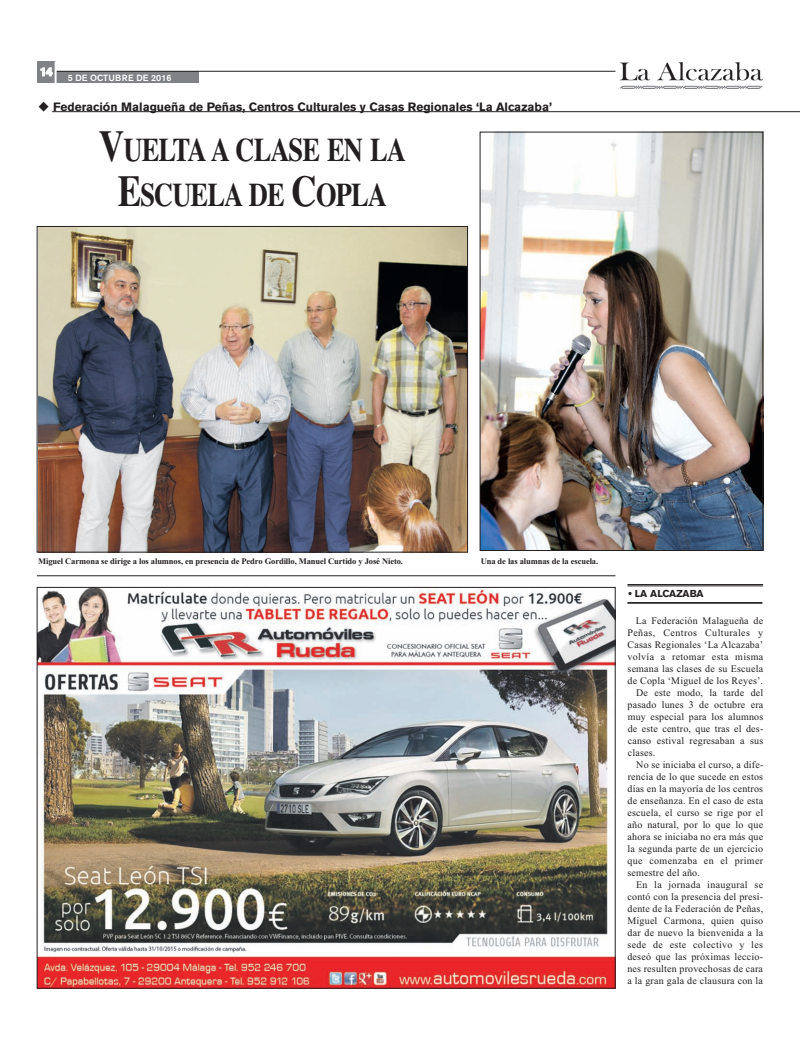
<style>
.page{position:relative;width:800px;height:1049px;background:#fff}
.page>*{position:absolute;margin:0;border:0;box-sizing:border-box;transform-origin:0 0}
.t1{font:700 33px/45px "Times";letter-spacing:-.035em;color:#231f20;text-align:center;scale:.8 1}
.t2{font:700 12px "Akzidenz Grotesk BE";color:#231f20}
.t3{font:700 12px "Akzidenz Grotesk BE";color:#fff}
.t4{font:10px "Times New Roman";letter-spacing:.02em;color:#231f20}
.t5{font:10px "Times New Roman";letter-spacing:.04em;color:#231f20}
.t6{font:700 10px "Akzidenz Grotesk BE";color:#231f20}
.t7{font:500 9px "Akzidenz Grotesk BE";letter-spacing:.02em;color:#fff}
.t8{font:700 8.5px "Times New Roman";letter-spacing:-.01em;color:#231f20}
.s1{font-size:44px}
</style>
<div class="page">
<div style="left:619px;top:59px;width:144px;height:31px;background:linear-gradient(to right,#fff,#fff)"></div>
<img style="left:619px;top:62px;width:143px;height:26px">
<div style="left:41px;top:72px;width:158px;height:11px;background:#808285"></div>
<hr style="left:56px;top:71px;width:559px;height:1px;background:#231f20">
<div style="left:37px;top:61px;width:18px;height:22px;background:#808285"></div>
<svg style="left:40px;top:67px;width:13px;height:9px"></svg>
<hr style="left:55px;top:61px;width:2px;height:22px;background:#fff">
<hr style="left:52px;top:111px;width:747px;height:1px;background:#231f20">
<hr style="left:627px;top:584px;width:136px;height:1px;background:#231f20">
<hr style="left:627px;top:586px;width:136px;height:1px;background:#231f20">
<hr style="left:627px;top:602px;width:135px;height:1px;background:#231f20">
<hr style="left:627px;top:603px;width:135px;height:1px;background:#231f20">
<img style="left:39px;top:228px;width:426px;height:322px">
<div style="left:37px;top:226px;width:430px;height:326px;border:1px solid #231f20"></div>
<img style="left:39px;top:589px;width:574px;height:397px">
<hr style="left:37px;top:576px;width:578px;height:1px;background:#231f20">
<img style="left:481px;top:134px;width:280px;height:415px">
<div style="left:479px;top:132px;width:284px;height:419px;border:1px solid #231f20"></div>
<p class="t3" style="left:40px;top:67px;width:14px">14</p>
<p class="t2" style="left:38px;top:102px;width:515px">◆ Federación Malagueña de Peñas, Centros Culturales y Casas Regionales ‘La Alcazaba’</p>
<p class="t7" style="left:68px;top:74px;width:105px">5 DE OCTUBRE DE 2016</p>
<p class="t1" style="left:99px;top:127px;width:385px"><span class="s1">V</span>UELTA A CLASE EN LA<br><span class="s1">E</span>SCUELA DE <span class="s1">C</span>OPLA</p>
<p class="t8" style="left:38px;top:556px;width:366px">Miguel Carmona se dirige a los alumnos, en presencia de Pedro Gordillo, Manuel Curtido y José Nieto.</p>
<p class="t8" style="left:480px;top:556px;width:119px">Una de las alumnas de la escuela.</p>
<p class="t6" style="left:628px;top:589px;width:77px">• LA ALCAZABA</p>
<p class="t4" style="left:635px;top:615px;width:129px">La Federación Malagueña de</p>
<p class="t5" style="left:627px;top:627px;width:137px">Peñas, Centros Culturales y</p>
<p class="t4" style="left:627px;top:639px;width:137px">Casas Regionales ‘La Alcazaba’</p>
<p class="t4" style="left:627px;top:651px;width:137px">volvía a retomar esta misma</p>
<p class="t4" style="left:627px;top:663px;width:137px">semana las clases de su Escuela</p>
<p class="t4" style="left:627px;top:675px;width:137px">de Copla ‘Miguel de los Reyes’.</p>
<p class="t4" style="left:636px;top:687px;width:129px">De este modo, la tarde del</p>
<p class="t4" style="left:627px;top:699px;width:137px">pasado lunes 3 de octubre era</p>
<p class="t4" style="left:627px;top:711px;width:137px">muy especial para los alumnos</p>
<p class="t4" style="left:627px;top:723px;width:137px">de este centro, que tras el des-</p>
<p class="t4" style="left:627px;top:735px;width:137px">canso estival regresaban a sus</p>
<p class="t4" style="left:627px;top:747px;width:29px">clases.</p>
<p class="t4" style="left:636px;top:759px;width:129px">No se iniciaba el curso, a dife-</p>
<p class="t4" style="left:627px;top:771px;width:137px">rencia de lo que sucede en estos</p>
<p class="t4" style="left:627px;top:783px;width:137px">días en la mayoría de los centros</p>
<p class="t4" style="left:627px;top:795px;width:137px">de enseñanza. En el caso de esta</p>
<p class="t4" style="left:627px;top:807px;width:137px">escuela, el curso se rige por el</p>
<p class="t4" style="left:627px;top:819px;width:137px">año natural, por lo que lo que</p>
<p class="t4" style="left:627px;top:831px;width:137px">ahora se iniciaba no era más que</p>
<p class="t4" style="left:627px;top:843px;width:137px">la segunda parte de un ejercicio</p>
<p class="t4" style="left:627px;top:855px;width:137px">que comenzaba en el primer</p>
<p class="t4" style="left:627px;top:867px;width:74px">semestre del año.</p>
<p class="t4" style="left:636px;top:879px;width:129px">En la jornada inaugural se</p>
<p class="t4" style="left:627px;top:891px;width:137px">contó con la presencia del presi-</p>
<p class="t4" style="left:627px;top:903px;width:137px">dente de la Federación de Peñas,</p>
<p class="t4" style="left:627px;top:915px;width:137px">Miguel Carmona, quien quiso</p>
<p class="t4" style="left:627px;top:927px;width:137px">dar de nuevo la bienvenida a la</p>
<p class="t4" style="left:627px;top:939px;width:137px">sede de este colectivo y les</p>
<p class="t4" style="left:627px;top:951px;width:137px">deseó que las próximas leccio-</p>
<p class="t4" style="left:627px;top:963px;width:137px">nes resulten provechosas de cara</p>
<p class="t4" style="left:627px;top:975px;width:137px">a la gran gala de clausura con la</p>
</div>
